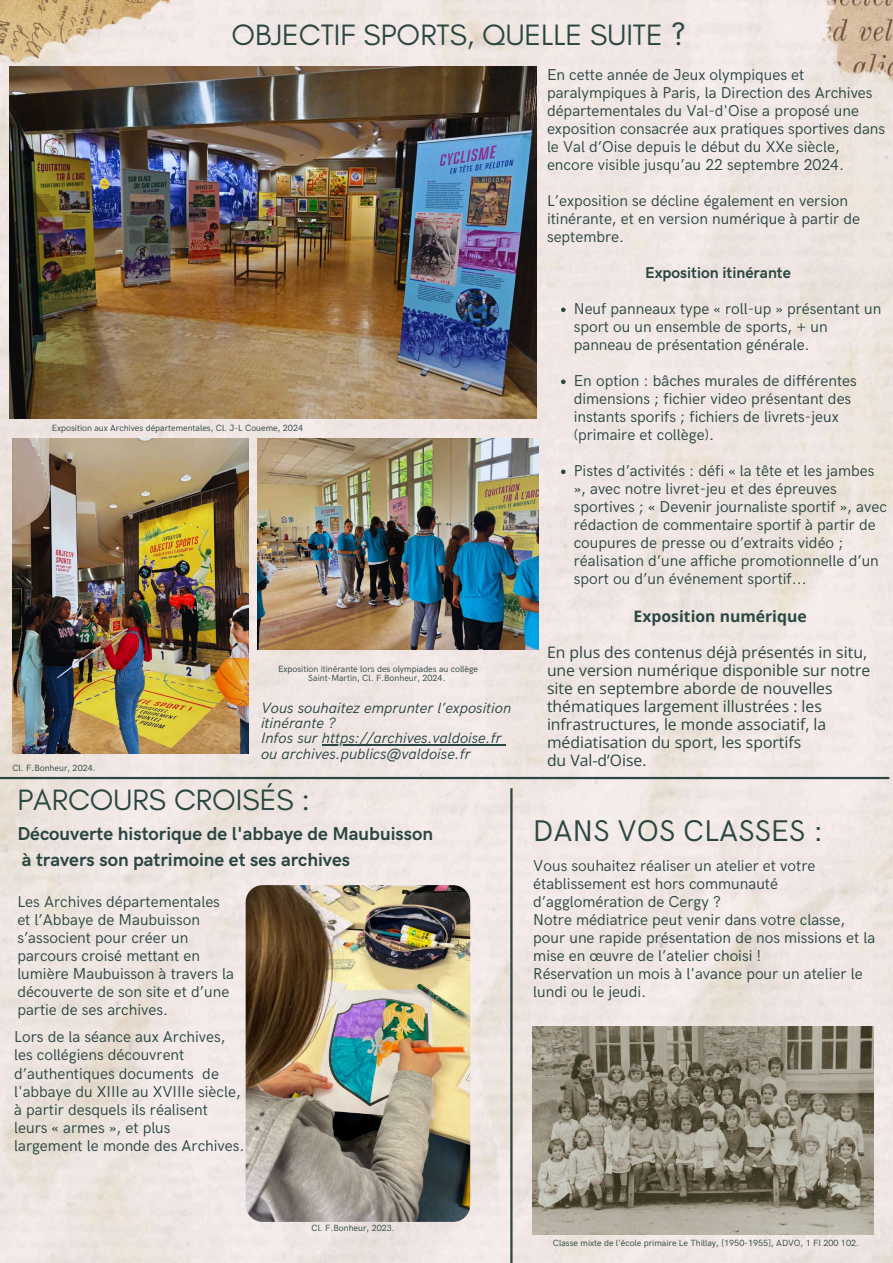
<style>
.page{position:relative;width:893px;height:1263px;background:#fff}
.page>*{position:absolute;margin:0;border:0;box-sizing:border-box;transform-origin:0 0}
.t1{font:30px "Glacial Indifference";color:#2b4743}
.t2{font:30px "HK Grotesk";color:#2b4743}
.t3{font:700 18.75px/25.9px "HK Grotesk";color:#2b4743}
.t4{font:15.75px/18px "HK Grotesk";color:#2b4743}
.t5{font:15.75px/18px "Open Sans";color:#2b4743}
.t6{font:700 15.75px "HK Grotesk";color:#2b4743}
.t7{font:700 15.75px "Open Sans";color:#2b4743}
.t8{font:italic 15px/15.1px "HK Grotesk";color:#2b4743}
.t9{font:9px/9px "HK Grotesk";color:#2b4743;text-align:center}
</style>
<div class="page">
<img style="left:0;top:0;width:893px;height:1263px">
<hr style="left:0;top:777px;width:889px;height:2px;background:#2b4743">
<hr style="left:510px;top:788px;width:2px;height:475px;background:#2b4743">
<img style="left:246px;top:885px;width:224px;height:337px;border-radius:17px">
<img style="left:208px;top:67px;width:329px;height:351px">
<img style="left:12px;top:439px;width:237px;height:315px">
<img style="left:257px;top:439px;width:281px;height:211px">
<img style="left:526px;top:927px;width:367px;height:336px">
<img style="left:0;top:0;width:208px;height:418px">
<img style="left:759px;top:0;width:134px;height:117px">
<svg style="left:561px;top:308px;width:4px;height:4px"></svg>
<svg style="left:561px;top:380px;width:4px;height:4px"></svg>
<svg style="left:561px;top:470px;width:4px;height:4px"></svg>
<hr style="left:322px;top:744px;width:180px;height:1px;background:#2b4743">
<h1 class="t1" style="left:231px;top:16px;width:456px">OBJECTIF SPORTS, QUELLE SUITE ?</h1>
<p class="t9" style="left:52px;top:424px;width:253px">Exposition aux Archives départementales, Cl. J-L Coueme, 2024</p>
<p class="t9" style="left:278px;top:665px;width:201px">Exposition itinérante lors des olympiades au collège<br>Saint-Martin, Cl. F.Bonheur, 2024.</p>
<p class="t9" style="left:12px;top:763px;width:85px">Cl. F.Bonheur, 2024.</p>
<p class="t8" style="left:261px;top:701px;width:252px">Vous souhaitez emprunter l’exposition itinérante ?<br>Infos sur https://archives.valdoise.fr ou archives.publics@valdoise.fr</p>
<h1 class="t1" style="left:17px;top:782px;width:294px">PARCOURS CROISÉS :</h1>
<p class="t3" style="left:17px;top:821px;width:417px">Découverte historique de l'abbaye de Maubuisson à travers son patrimoine et ses archives</p>
<p class="t4" style="left:17px;top:894px;width:218px">Les Archives départementales et l’Abbaye de Maubuisson s’associent pour créer un parcours croisé mettant en lumière Maubuisson à travers la découverte de son site et d’une partie de ses archives.</p>
<p class="t4" style="left:14px;top:1029px;width:232px">Lors de la séance aux Archives, les collégiens découvrent d’authentiques documents de l'abbaye du XIIIe au XVIIIe siècle, à partir desquels ils réalisent leurs « armes », et plus<br>largement le monde des Archives.</p>
<p class="t4" style="left:547px;top:67px;width:340px">En cette année de Jeux olympiques et paralympiques à Paris, la Direction des Archives départementales du Val-d'Oise a proposé une exposition consacrée aux pratiques sportives dans le Val d’Oise depuis le début du XXe siècle, encore visible jusqu’au 22 septembre 2024.</p>
<p class="t4" style="left:547px;top:193px;width:315px">L’exposition se décline également en version itinérante, et en version numérique à partir de septembre.</p>
<p class="t6" style="left:645px;top:264px;width:147px">Exposition itinérante</p>
<p class="t4" style="left:574px;top:301px;width:309px">Neuf panneaux type « roll-up » présentant un sport ou un ensemble de sports, + un panneau de présentation générale.</p>
<p class="t4" style="left:574px;top:373px;width:285px">En option : bâches murales de différentes dimensions ; fichier video présentant des instants sporifs ; fichiers de livrets-jeux (primaire et collège).</p>
<p class="t4" style="left:574px;top:463px;width:314px">Pistes d’activités : défi « la tête et les jambes », avec notre livret-jeu et des épreuves sportives ; « Devenir journaliste sportif », avec rédaction de commentaire sportif à partir de coupures de presse ou d’extraits vidéo ; réalisation d’une affiche promotionnelle d’un sport ou d’un événement sportif...</p>
<p class="t7" style="left:633px;top:605px;width:175px">Exposition numérique</p>
<p class="t5" style="left:547px;top:643px;width:325px">En plus des contenus déjà présentés in situ, une version numérique disponible sur notre site en septembre aborde de nouvelles thématiques largement illustrées : les infrastructures, le monde associatif, la médiatisation du sport, les sportifs<br>du Val-d’Oise.</p>
<h1 class="t2" style="left:533px;top:814px;width:292px">DANS VOS CLASSES :</h1>
<p class="t4" style="left:533px;top:857px;width:343px">Vous souhaitez réaliser un atelier et votre établissement est hors communauté d’agglomération de Cergy ?<br>Notre médiatrice peut venir dans votre classe, pour une rapide présentation de nos missions et la mise en œuvre de l’atelier choisi !<br>Réservation un mois à l'avance pour un atelier le lundi ou le jeudi.</p>
<p class="t9" style="left:311px;top:1224px;width:85px">Cl. F.Bonheur, 2023.</p>
<p class="t9" style="left:553px;top:1239px;width:307px">Classe mixte de l'école primaire Le Thillay, [1950-1955], ADVO, 1 FI 200 102.</p>
</div>
